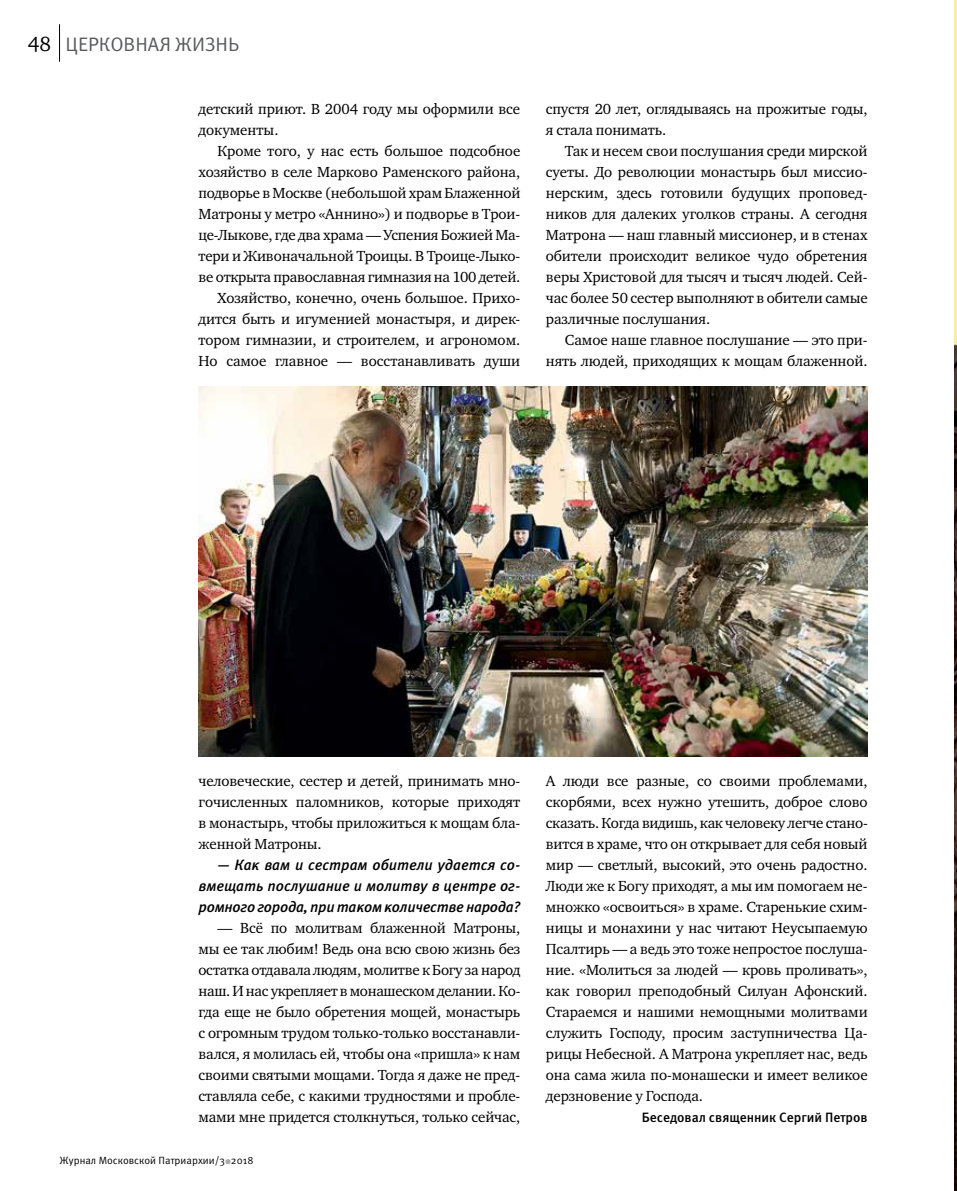
<style>
.page{position:relative;width:957px;height:1191px;background:#fff}
.page>*{position:absolute;margin:0;border:0;box-sizing:border-box;transform-origin:0 0}
.t1{font:21px "Charter ITC";color:#000}
.t2{font:19.5px "Meta Pro";letter-spacing:-.005em;color:#58595b}
.t3{font:15px/21px "Charter ITC";letter-spacing:-.005em;color:#000;text-align:justify}
.t4{font:italic 500 15px/21px "Meta Pro";letter-spacing:-.02em;color:#000;text-align:justify}
.t5{font:500 13.5px "Meta Pro";letter-spacing:-.005em;color:#000}
.t6{font:10.5px "Meta Pro";color:#000}
</style>
<div class="page">
<hr style="left:59px;top:24px;width:1px;height:38px;background:#000">
<svg style="left:225px;top:1159px;width:5px;height:5px"></svg>
<img style="left:198px;top:387px;width:669px;height:369px">
<img style="left:954px;top:0;width:3px;height:1191px">
<h1 class="t1" style="left:28px;top:30px;width:25px">48</h1>
<h2 class="t2" style="left:65px;top:32px;width:175px">ЦЕРКОВНАЯ ЖИЗНЬ</h2>
<p class="t3" style="left:198px;top:98px;width:323px">детский приют. В 2004 году мы оформили все документы.</p>
<p class="t3" style="left:198px;top:140px;width:323px;text-align:right">Кроме того, у нас есть большое подсобное хозяйство в селе Марково Раменского района, подворье в Москве (небольшой храм Блаженной Матроны у метро «Аннино») и подворье в Трои&shy;це-Лыкове, где два храма — Успения Божией Ма&shy;тери и Живоначальной Троицы. В Троице-Лыко&shy;ве открыта православная гимназия на 100 детей.<br>Хозяйство, конечно, очень большое. Прихо&shy;дится быть и игуменией монастыря, и дирек&shy;тором гимназии, и строителем, и агрономом.<br>Но самое главное — восстанавливать души</p>
<p class="t3" style="left:546px;top:98px;width:323px">спустя 20 лет, оглядываясь на прожитые годы, я стала понимать.</p>
<p class="t3" style="left:546px;top:140px;width:323px;text-indent:19px">Так и несем свои послушания среди мирской суеты. До революции монастырь был миссио&shy;нерским, здесь готовили будущих проповед&shy;ников для далеких уголков страны. А сегодня Матрона — наш главный миссионер, и в стенах обители происходит великое чудо обретения веры Христовой для тысяч и тысяч людей. Сей&shy;час более 50 сестер выполняют в обители самые различные послушания.</p>
<p class="t3" style="left:546px;top:329px;width:323px;text-align:right">Самое наше главное послушание — это при&shy;нять людей, приходящих к мощам блаженной.</p>
<p class="t3" style="left:198px;top:770px;width:323px">человеческие, сестер и детей, принимать мно&shy;гочисленных паломников, которые приходят в -монастырь, чтобы приложиться к мощам бла&shy;женной Матроны.</p>
<p class="t4" style="left:198px;top:855px;width:323px;text-indent:19px">— Как вам и сестрам обители удается со&shy;вмещать послушание и молитву в центре ог&shy;ромного города, при таком количестве народа?</p>
<p class="t3" style="left:198px;top:917px;width:323px;text-indent:19px">— Всё по молитвам блаженной Матроны, мы ее так любим! Ведь она всю свою жизнь без остатка отдавала людям, молитве к Богу за народ наш. И нас укрепляет в монашеском делании. Ко&shy;гда еще не было обретения мощей, монастырь с огромным трудом только-только восстанавли&shy;вался, я молилась ей, чтобы она «пришла» к нам своими святыми мощами. Тогда я даже не пред&shy;ставляла себе, с какими трудностями и пробле&shy;мами мне придется столкнуться, только сейчас,</p>
<p class="t6" style="left:60px;top:1153px;width:195px">Журнал Московской Патриархии/3 2018</p>
<p class="t3" style="left:546px;top:770px;width:323px">А люди все разные, со своими проблемами, скорбями, всех нужно утешить, доброе слово сказать. Когда видишь, как человеку легче стано&shy;вится в храме, что он открывает для себя новый мир — светлый, высокий, это очень радостно.<br>Люди же к Богу приходят, а мы им помогаем не&shy;множко «освоиться» в храме. Старенькие схим&shy;ницы и монахини у нас читают Неусыпаемую Псалтирь — а ведь это тоже непростое послуша&shy;ние. «Молиться за людей — кровь проливать», как говорил преподобный Силуан Афонский.<br>Стараемся и нашими немощными молитвами служить Господу, просим заступничества Ца&shy;рицы Небесной. А Матрона укрепляет нас, ведь она сама жила по-монашески и имеет великое дерзновение у Господа.</p>
<p class="t5" style="left:642px;top:1109px;width:227px">Беседовал священник Сергий Петров</p>
</div>
